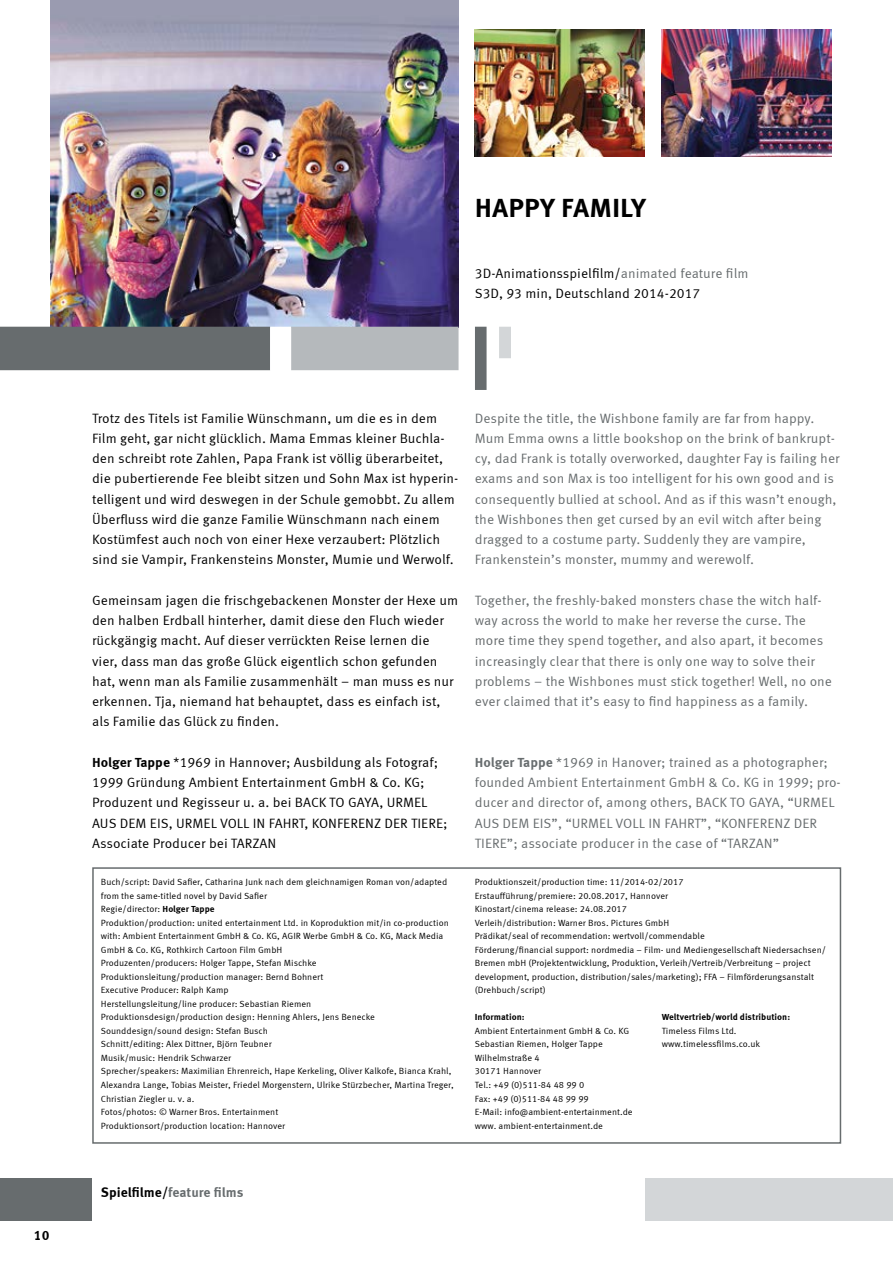
<style>
.page{position:relative;width:893px;height:1263px;background:#fff}
.page>*{position:absolute;margin:0;border:0;box-sizing:border-box;transform-origin:0 0}
.t1{font:700 27px "Meta Correspondence";color:#000}
.t2{font:13.5px/20.2px "Meta Correspondence";color:#000}
.t3{font:13.5px/20.2px "Meta Correspondence";color:#676c6e}
.t4{font:700 13.5px "Meta Correspondence";color:#676c6e}
.t5{font:700 13.5px "Meta Correspondence";color:#000}
.t6{font:9px/13.5px "Meta Correspondence";color:#000}
.t7{font:700 9px "Meta Correspondence";color:#000}
.s1{color:#676c6e}
.s2{font-weight:700}
.s3{color:#000}
</style>
<div class="page">
<img style="left:661px;top:29px;width:170px;height:128px">
<img style="left:475px;top:29px;width:170px;height:128px">
<img style="left:50px;top:0;width:408px;height:327px">
<svg style="left:475px;top:327px;width:12px;height:63px"></svg>
<svg style="left:499px;top:327px;width:12px;height:31px"></svg>
<div style="left:92px;top:867px;width:749px;height:277px;border:2px solid #676c6e"></div>
<svg style="left:0;top:327px;width:459px;height:43px;background:#8a8e91"></svg>
<div style="left:0;top:1178px;width:92px;height:42px;background:#676c6e"></div>
<div style="left:645px;top:1178px;width:248px;height:42px;background:#d3d6d8"></div>
<h1 class="t1" style="left:475px;top:192px;width:173px">HAPPY FAMILY</h1>
<h2 class="t2" style="left:475px;top:263px;width:275px">3D-Animationsspielfilm/<span class="s1">animated feature film<br></span>S3D, 93 min, Deutschland 2014-2017</h2>
<h2 class="t5" style="left:34px;top:1227px;width:17px">10</h2>
<p class="t2" style="left:92px;top:408px;width:368px">Trotz des Titels ist Familie Wünschmann, um die es in dem Film geht, gar nicht glücklich. Mama Emmas kleiner Buchla&shy;den schreibt rote Zahlen, Papa Frank ist völlig überarbeitet, die pubertierende Fee bleibt sitzen und Sohn Max ist hyperin&shy;telligent und wird deswegen in der Schule gemobbt. Zu allem Überfluss wird die ganze Familie Wünschmann nach einem Kostümfest auch noch von einer Hexe verzaubert: Plötzlich sind sie Vampir, Frankensteins Monster, Mumie und Werwolf.</p>
<p class="t2" style="left:92px;top:590px;width:368px">Gemeinsam jagen die frischgebackenen Monster der Hexe um den halben Erdball hinterher, damit diese den Fluch wieder rückgängig macht. Auf dieser verrückten Reise lernen die vier, dass man das große Glück eigentlich schon gefunden hat, wenn man als Familie zusammenhält – man muss es nur erkennen. Tja, niemand hat behauptet, dass es einfach ist, als Familie das Glück zu finden.   </p>
<p class="t2" style="left:92px;top:752px;width:357px"><span class="s2">Holger Tappe</span> *1969 in Hannover; Ausbildung als Fotograf; 1999 Gründung Ambient Entertainment GmbH &amp; Co. KG; Produzent und Regisseur u. a. bei BACK TO GAYA, URMEL AUS DEM EIS, URMEL VOLL IN FAHRT, KONFERENZ DER TIERE; Associate Producer bei TARZAN</p>
<p class="t6" style="left:101px;top:875px;width:354px">Buch/script: David Safier, Catharina Junk nach dem gleichnamigen Roman von/adapted from the same-titled novel by David Safier<br>Regie/director: <span class="s2">Holger Tappe<br></span>Produktion/production: united entertainment Ltd. in Koproduktion mit/in co-production with: Ambient Entertainment GmbH &amp; Co. KG, AGIR Werbe GmbH &amp; Co. KG, Mack Media GmbH &amp; Co. KG, Rothkirch Cartoon Film GmbH  <br>Produzenten/producers: Holger Tappe, Stefan Mischke<br>Produktionsleitung/production manager: Bernd Bohnert<br>Executive Producer: Ralph Kamp<br>Herstellungsleitung/line producer: Sebastian Riemen<br>Produktionsdesign/production design: Henning Ahlers, Jens Benecke Sounddesign/sound design: Stefan Busch  <br>Schnitt/editing: Alex Dittner, Björn Teubner<br>Musik/music: Hendrik Schwarzer<br>Sprecher/speakers: Maximilian Ehrenreich, Hape Kerkeling, Oliver Kalkofe, Bianca Krahl, Alexandra Lange, Tobias Meister, Friedel Morgenstern, Ulrike Stürzbecher, Martina Treger, Christian Ziegler u. v. a.<br>Fotos/photos: © Warner Bros. Entertainment<br>Produktionsort/production location: Hannover</p>
<p class="t3" style="left:475px;top:408px;width:366px">Despite the title, the Wishbone family are far from happy.<br>Mum Emma owns a little bookshop on the brink of bankrupt&shy;cy, dad Frank is totally overworked, daughter Fay is failing her exams and son Max is too intelligent for his own good and is consequently bullied at school. And as if this wasn’t enough, the Wishbones then get cursed by an evil witch after being dragged to a costume party. Suddenly they are vampire, Frankenstein’s monster, mummy and werewolf.</p>
<p class="t3" style="left:475px;top:590px;width:359px">Together, the freshly-baked monsters chase the witch half&shy;way across the world to make her reverse the curse. The more time they spend together, and also apart, it becomes increasingly clear that there is only one way to solve their problems – the Wishbones must stick together! Well, no one ever claimed that it’s easy to find happiness as a family.</p>
<p class="t3" style="left:475px;top:752px;width:367px"><span class="s2">Holger Tappe</span> *1969 in Hanover; trained as a photographer; founded Ambient Entertainment GmbH &amp; Co. KG in 1999; pro&shy;ducer and director of, among others, BACK TO GAYA, “URMEL AUS DEM EIS”, “URMEL VOLL IN FAHRT”, “KONFERENZ DER TIERE”; associate producer in the case of “TARZAN”</p>
<p class="t6" style="left:475px;top:875px;width:353px">Produktionszeit/production time: 11/2014-02/2017<br>Erstaufführung/premiere: 20.08.2017, Hannover<br>Kinostart/cinema release: 24.08.2017<br>Verleih/distribution: Warner Bros. Pictures GmbH<br>Prädikat/seal of recommendation: wertvoll/commendable<br>Förderung/financial support: nordmedia – Film- und Mediengesellschaft Niedersachsen/ Bremen mbH (Projektentwicklung, Produktion, Verleih/Vertreib/Verbreitung – project development, production, distribution/sales/marketing); FFA – Filmförderungsanstalt (Drehbuch/script)</p>
<p class="t7" style="left:475px;top:1012px;width:51px">Information:</p>
<p class="t6" style="left:475px;top:1024px;width:159px">Ambient Entertainment GmbH &amp; Co. KG<br>Sebastian Riemen, Holger Tappe<br>Wilhelmstraße 4<br>30171 Hannover<br>Tel.: +49 (0)511-84 48 99 0<br>Fax: +49 (0)511-84 48 99 99<br>E-Mail: info@ambient-entertainment.de www. ambient-entertainment.de</p>
<p class="t7" style="left:662px;top:1012px;width:130px">Weltvertrieb/world distribution:</p>
<p class="t6" style="left:662px;top:1024px;width:100px">Timeless Films Ltd. www.timelessfilms.co.uk</p>
<h2 class="t4" style="left:101px;top:1184px;width:144px"><span class="s3">Spielfilme/</span>feature films</h2>
</div>
